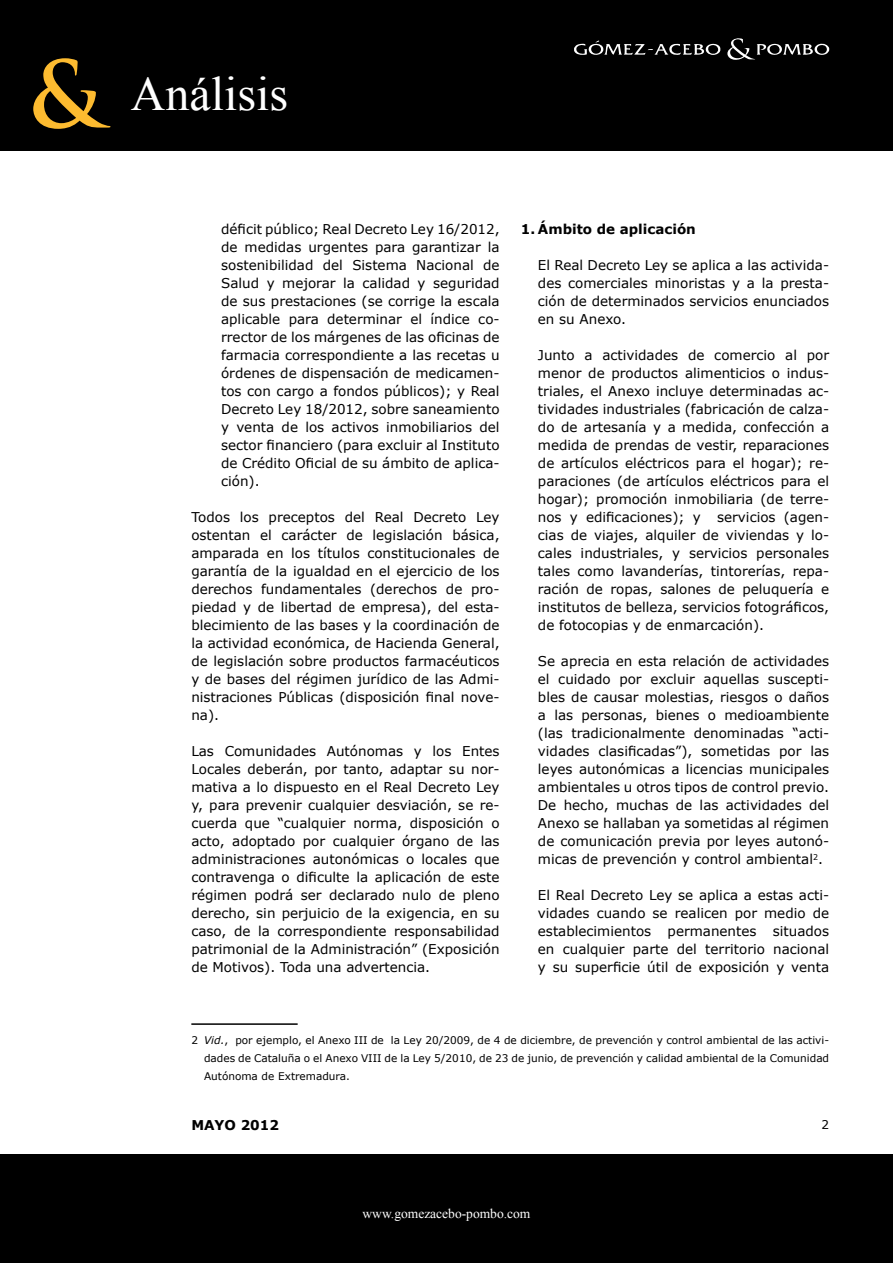
<style>
.page{position:relative;width:893px;height:1263px;background:#fff}
.page>*{position:absolute;margin:0;border:0;box-sizing:border-box;transform-origin:0 0}
.t1{font:700 90px "Trajan Pro";color:#fdbb30}
.t2{font:48px "Times New Roman";color:#fff}
.t3{font:13.5px/18px "Verdana";color:#000;text-align:justify}
.t4{font:700 13.5px "Verdana";color:#000}
.t5{font:13.5px "Times New Roman";color:#fff}
.t6{font:12px "Verdana";color:#000}
.t7{font:10.5px/18px "Verdana";color:#000;text-align:justify}
.s1{font-style:italic}
</style>
<div class="page">
<div style="left:0;top:0;width:893px;height:151px;background:#000"></div>
<div style="left:0;top:1154px;width:893px;height:109px;background:#000"></div>
<svg style="left:727px;top:38px;width:102px;height:22px"></svg>
<svg style="left:574px;top:41px;width:147px;height:14px"></svg>
<hr style="left:191px;top:1023px;width:107px;height:2px;background:#000">
<h1 class="t1" style="left:28px;top:39px;width:76px">&amp;</h1>
<h2 class="t2" style="left:131px;top:62px;width:159px">Análisis</h2>
<p class="t3" style="left:221px;top:220px;width:280px">déficit público; Real Decreto Ley 16/2012, de medidas urgentes para garantizar la sostenibilidad del Sistema Nacional de Salud y mejorar la calidad y seguridad de sus prestaciones (se corrige la escala aplicable para determinar el índice co&shy;rrector de los márgenes de las oficinas de farmacia correspondiente a las recetas u órdenes de dispensación de medicamen&shy;tos con cargo a fondos públicos); y Real Decreto Ley 18/2012, sobre saneamiento y venta de los activos inmobiliarios del sector financiero (para excluir al Instituto de Crédito Oficial de su ámbito de aplica&shy;ción).</p>
<p class="t3" style="left:191px;top:508px;width:310px">Todos los preceptos del Real Decreto Ley ostentan el carácter de legislación básica, amparada en los títulos constitucionales de garantía de la igualdad en el ejercicio de los derechos fundamentales (derechos de pro&shy;piedad y de libertad de empresa), del esta&shy;blecimiento de las bases y la coordinación de la actividad económica, de Hacienda General, de legislación sobre productos farmacéuticos y de bases del régimen jurídico de las Admi&shy;nistraciones Públicas (disposición final nove&shy;na).</p>
<p class="t3" style="left:191px;top:742px;width:310px">Las Comunidades Autónomas y los Entes Locales deberán, por tanto, adaptar su nor&shy;mativa a lo dispuesto en el Real Decreto Ley y, para prevenir cualquier desviación, se re&shy;cuerda que “cualquier norma, disposición o acto, adoptado por cualquier órgano de las administraciones autonómicas o locales que contravenga o dificulte la aplicación de este régimen podrá ser declarado nulo de pleno derecho, sin perjuicio de la exigencia, en su caso, de la correspondiente responsabilidad patrimonial de la Administración” (Exposición de Motivos). Toda una advertencia.</p>
<p class="t4" style="left:521px;top:219px;width:176px">1. Ámbito de aplicación</p>
<p class="t3" style="left:538px;top:256px;width:293px">El Real Decreto Ley se aplica a las activida&shy;des comerciales minoristas y a la presta&shy;ción de determinados servicios enunciados en su Anexo.</p>
<p class="t3" style="left:538px;top:346px;width:293px">Junto a actividades de comercio al por menor de productos alimenticios o indus&shy;triales, el Anexo incluye determinadas ac&shy;tividades industriales (fabricación de calza&shy;do de artesanía y a medida, confección a medida de prendas de vestir, reparaciones de artículos eléctricos para el hogar); re&shy;paraciones (de artículos eléctricos para el hogar); promoción inmobiliaria (de terre&shy;nos y edificaciones); y servicios (agen&shy;cias de viajes, alquiler de viviendas y lo&shy;cales industriales, y servicios personales tales como lavanderías, tintorerías, repa&shy;ración de ropas, salones de peluquería e institutos de belleza, servicios fotográficos, de fotocopias y de enmarcación).</p>
<p class="t3" style="left:538px;top:652px;width:293px">Se aprecia en esta relación de actividades el cuidado por excluir aquellas suscepti&shy;bles de causar molestias, riesgos o daños a las personas, bienes o medioambiente (las tradicionalmente denominadas “acti&shy;vidades clasificadas”), sometidas por las leyes autonómicas a licencias municipales ambientales u otros tipos de control previo.<br>De hecho, muchas de las actividades del Anexo se hallaban ya sometidas al régimen de comunicación previa por leyes autonó&shy;micas de prevención y control ambiental<sup>2</sup>.</p>
<p class="t3" style="left:538px;top:886px;width:293px">El Real Decreto Ley se aplica a estas acti&shy;vidades cuando se realicen por medio de establecimientos permanentes situados en cualquier parte del territorio nacional y su superficie útil de exposición y venta</p>
<p class="t7" style="left:204px;top:1031px;width:627px;text-indent:-13px">2 <span class="s1">Vid.</span>, por ejemplo, el Anexo III de la Ley 20/2009, de 4 de diciembre, de prevención y control ambiental de las activi&shy;dades de Cataluña o el Anexo VIII de la Ley 5/2010, de 23 de junio, de prevención y calidad ambiental de la Comunidad Autónoma de Extremadura.</p>
<p class="t4" style="left:191px;top:1115px;width:89px">MAYO 2012</p>
<p class="t5" style="left:363px;top:1204px;width:169px">www.gomezacebo-pombo.com</p>
<p class="t6" style="left:822px;top:1117px;width:9px">2</p>
</div>
